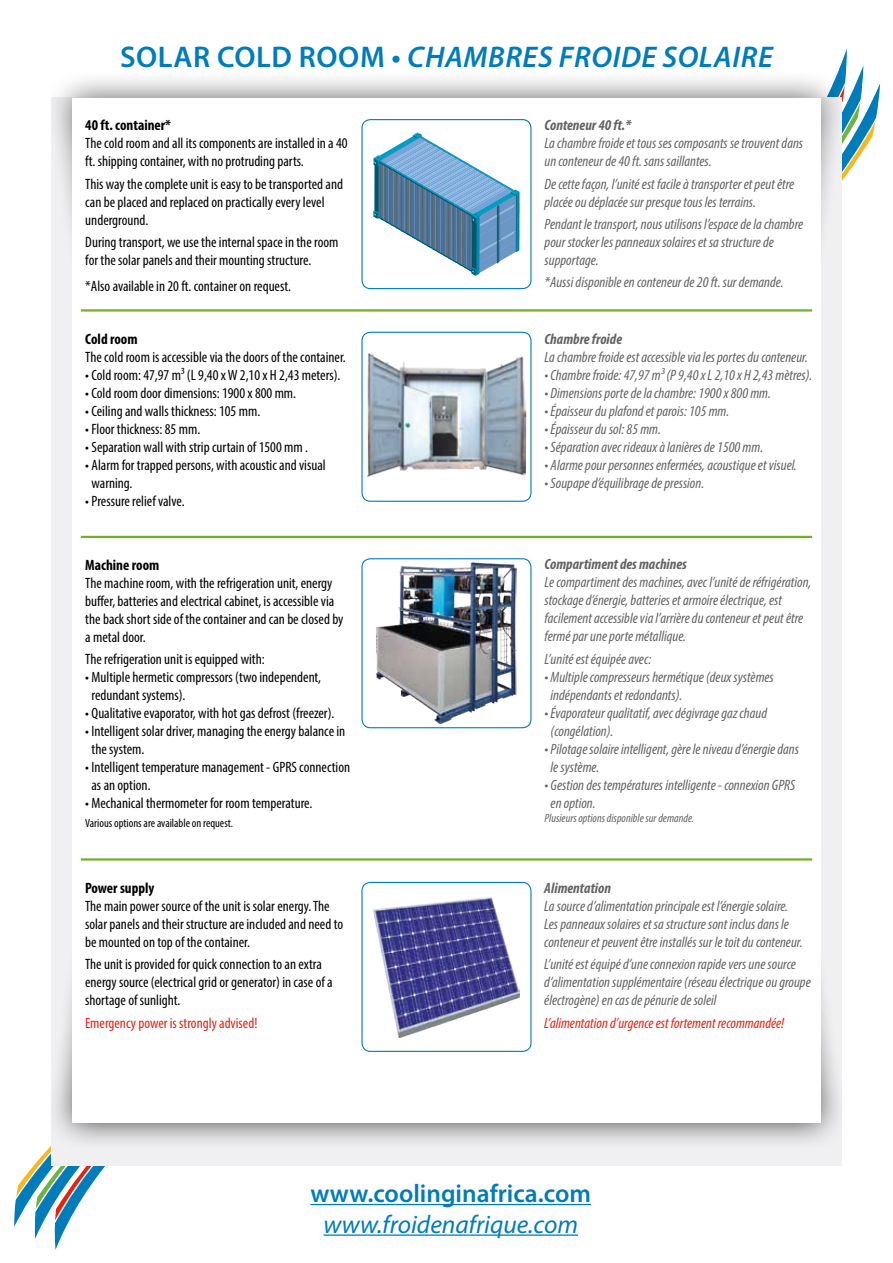
<style>
.page{position:relative;width:893px;height:1263px;background:#fff}
.page>*{position:absolute;margin:0;border:0;box-sizing:border-box;transform-origin:0 0}
.t1{font:italic 600 30px "Myriad Pro";letter-spacing:.02em;color:#007cba}
.t2{font:600 25.5px "Myriad Pro";color:#007cba}
.t3{font:italic 25.5px "Myriad Pro";color:#007cba}
.t4{font:italic condensed 15px/18px "Myriad Pro";color:#646363}
.t5{font:condensed 15px/18px "Myriad Pro";color:#000}
.t6{font:italic 700 condensed 15px "Myriad Pro";color:#646363}
.t7{font:italic condensed 15px "Myriad Pro";color:#e42313}
.t8{font:700 condensed 15px "Myriad Pro";color:#000}
.t9{font:condensed 15px "Myriad Pro";color:#e42313}
.t10{font:italic condensed 12px "Myriad Pro";color:#646363}
.t11{font:condensed 12px "Myriad Pro";color:#000}
.s1{font-style:normal}
</style>
<div class="page">
<svg style="left:847px;top:82px;width:34px;height:92px"></svg>
<svg style="left:14px;top:1151px;width:488px;height:76px"></svg>
<div style="left:51px;top:577px;width:791px;height:588px;background:#f0f0f2"></div>
<hr style="left:310px;top:1204px;width:281px;height:1px;background:#007cba">
<hr style="left:323px;top:1234px;width:255px;height:2px;background:#007cba">
<div style="left:46px;top:70px;width:801px;height:218px;background:#000;opacity:.64"></div>
<div style="left:46px;top:932px;width:801px;height:219px;background:#000;opacity:.76"></div>
<div style="left:72px;top:98px;width:749px;height:1025px;background:#fff"></div>
<img style="left:373px;top:897px;width:146px;height:141px">
<div style="left:361px;top:882px;width:170px;height:170px;border:1px solid #007cba;border-radius:9px"></div>
<img style="left:377px;top:563px;width:139px;height:160px">
<div style="left:361px;top:558px;width:170px;height:170px;border:1px solid #007cba;border-radius:9px"></div>
<img style="left:367px;top:354px;width:160px;height:123px">
<div style="left:361px;top:332px;width:170px;height:170px;border:1px solid #007cba;border-radius:9px"></div>
<svg style="left:373px;top:132px;width:147px;height:144px"></svg>
<div style="left:361px;top:119px;width:170px;height:170px;border:1px solid #007cba;border-radius:9px"></div>
<hr style="left:81px;top:309px;width:731px;height:3px;background:#74af27">
<hr style="left:81px;top:536px;width:731px;height:2px;background:#74af27">
<hr style="left:81px;top:858px;width:731px;height:2px;background:#74af27">
<h1 class="t1" style="left:120px;top:37px;width:654px"><span class="s1">SOLAR COLD ROOM •</span> CHAMBRES FROIDE SOLAIRE</h1>
<p class="t8" style="left:85px;top:116px;width:87px">40 ft. container*</p>
<p class="t5" style="left:85px;top:134px;width:264px">The cold room and all its components are installed in a 40 ft. shipping container, with no protruding parts.</p>
<p class="t5" style="left:85px;top:174px;width:259px">This way the complete unit is easy to be transported and can be placed and replaced on practically every level underground.</p>
<p class="t5" style="left:85px;top:233px;width:255px">During transport, we use the internal space in the room for the solar panels and their mounting structure.</p>
<p class="t5" style="left:85px;top:277px;width:207px">*Also available in 20 ft. container on request.</p>
<p class="t8" style="left:85px;top:330px;width:54px">Cold room</p>
<p class="t5" style="left:85px;top:348px;width:262px">The cold room is accessible via the doors of the container.</p>
<p class="t5" style="left:85px;top:366px;width:257px">• Cold room: 47,97 m³ (L 9,40 x W 2,10 x H 2,43 meters).</p>
<p class="t5" style="left:85px;top:384px;width:212px">• Cold room door dimensions: 1900 x 800 mm.</p>
<p class="t5" style="left:85px;top:402px;width:176px">• Ceiling and walls thickness: 105 mm.</p>
<p class="t5" style="left:85px;top:420px;width:116px">• Floor thickness: 85 mm.</p>
<p class="t5" style="left:85px;top:438px;width:224px">• Separation wall with strip curtain of 1500 mm .</p>
<p class="t5" style="left:92px;top:456px;width:236px;text-indent:-6px">• Alarm for trapped persons, with acoustic and visual warning.</p>
<p class="t5" style="left:85px;top:492px;width:101px">• Pressure relief valve.</p>
<p class="t8" style="left:85px;top:556px;width:76px">Machine room</p>
<p class="t5" style="left:85px;top:574px;width:260px">The machine room, with the refrigeration unit, energy buffer, batteries and electrical cabinet, is accessible via the back short side of the container and can be closed by a metal door.</p>
<p class="t5" style="left:85px;top:650px;width:181px">The refrigeration unit is equipped with:</p>
<p class="t5" style="left:92px;top:668px;width:231px;text-indent:-6px">• Multiple hermetic compressors (two independent, redundant systems).</p>
<p class="t5" style="left:85px;top:704px;width:251px">• Qualitative evaporator, with hot gas defrost (freezer).</p>
<p class="t5" style="left:92px;top:722px;width:255px;text-indent:-6px">• Intelligent solar driver, managing the energy balance in the system.</p>
<p class="t5" style="left:92px;top:758px;width:260px;text-indent:-6px">• Intelligent temperature management - GPRS connection as an option.</p>
<p class="t5" style="left:85px;top:794px;width:229px">• Mechanical thermometer for room temperature.</p>
<p class="t11" style="left:85px;top:816px;width:149px">Various options are available on request.</p>
<p class="t8" style="left:85px;top:879px;width:71px">Power supply</p>
<p class="t5" style="left:85px;top:897px;width:260px">The main power source of the unit is solar energy. The solar panels and their structure are included and need to be mounted on top of the container.</p>
<p class="t5" style="left:85px;top:955px;width:249px">The unit is provided for quick connection to an extra energy source (electrical grid or generator) in case of a shortage of sunlight.</p>
<p class="t9" style="left:85px;top:1013px;width:174px">Emergency power is strongly advised!</p>
<p class="t6" style="left:545px;top:116px;width:88px">Conteneur 40 ft.*</p>
<p class="t4" style="left:545px;top:134px;width:260px">La chambre froide et tous ses composants se trouvent dans un conteneur de 40 ft. sans saillantes.</p>
<p class="t4" style="left:545px;top:174px;width:251px">De cette façon, l’unité est facile à transporter et peut être placée ou déplacée sur presque tous les terrains.</p>
<p class="t4" style="left:545px;top:215px;width:260px">Pendant le transport, nous utilisons l’espace de la chambre pour stocker les panneaux solaires et sa structure de supportage.</p>
<p class="t4" style="left:545px;top:273px;width:240px">*Aussi disponible en conteneur de 20 ft. sur demande.</p>
<p class="t6" style="left:545px;top:330px;width:79px">Chambre froide</p>
<p class="t4" style="left:545px;top:348px;width:265px">La chambre froide est accessible via les portes du conteneur.</p>
<p class="t4" style="left:545px;top:366px;width:269px">• Chambre froide: 47,97 m³ (P 9,40 x L 2,10 x H 2,43 mètres).</p>
<p class="t4" style="left:545px;top:384px;width:228px">• Dimensions porte de la chambre: 1900 x 800 mm.</p>
<p class="t4" style="left:545px;top:402px;width:186px">• Épaisseur du plafond et parois: 105 mm.</p>
<p class="t4" style="left:545px;top:420px;width:118px">• Épaisseur du sol: 85 mm.</p>
<p class="t4" style="left:545px;top:438px;width:220px">• Séparation avec rideaux à lanières de 1500 mm.</p>
<p class="t4" style="left:545px;top:456px;width:254px">• Alarme pour personnes enfermées, acoustique et visuel.</p>
<p class="t4" style="left:545px;top:474px;width:161px">• Soupape d’équilibrage de pression.</p>
<p class="t6" style="left:545px;top:555px;width:144px">Compartiment des machines</p>
<p class="t4" style="left:545px;top:573px;width:268px">Le compartiment des machines, avec l’unité de réfrigération, stockage d’énergie, batteries et armoire électrique, est facilement accessible via l’arrière du conteneur et peut être fermé par une porte métallique.</p>
<p class="t4" style="left:545px;top:649px;width:108px">L’unité est équipée avec:</p>
<p class="t4" style="left:551px;top:667px;width:225px;text-indent:-6px">• Multiple compresseurs hermétique (deux systèmes indépendants et redondants).</p>
<p class="t4" style="left:551px;top:703px;width:218px;text-indent:-6px">• Évaporateur qualitatif, avec dégivrage gaz chaud (congélation).</p>
<p class="t4" style="left:551px;top:739px;width:250px;text-indent:-6px">• Pilotage solaire intelligent, gère le niveau d’énergie dans le système.</p>
<p class="t4" style="left:551px;top:775px;width:246px;text-indent:-6px">• Gestion des températures intelligente - connexion GPRS en option.</p>
<p class="t10" style="left:545px;top:811px;width:151px">Plusieurs options disponible sur demande.</p>
<p class="t6" style="left:544px;top:879px;width:68px">Alimentation</p>
<p class="t4" style="left:544px;top:897px;width:260px">La source d’alimentation principale est l’énergie solaire.<br>Les panneaux solaires et sa structure sont inclus dans le conteneur et peuvent être installés sur le toit du conteneur.</p>
<p class="t4" style="left:544px;top:955px;width:268px">L’unité est équipé d’une connexion rapide vers une source d’alimentation supplémentaire (réseau électrique ou groupe électrogène) en cas de pénurie de soleil</p>
<p class="t7" style="left:544px;top:1013px;width:242px">L’alimentation d’urgence est fortement recommandée!</p>
<h2 class="t2" style="left:310px;top:1177px;width:282px">www.coolinginafrica.com</h2>
<h2 class="t3" style="left:323px;top:1208px;width:256px">www.froidenafrique.com</h2>
</div>
